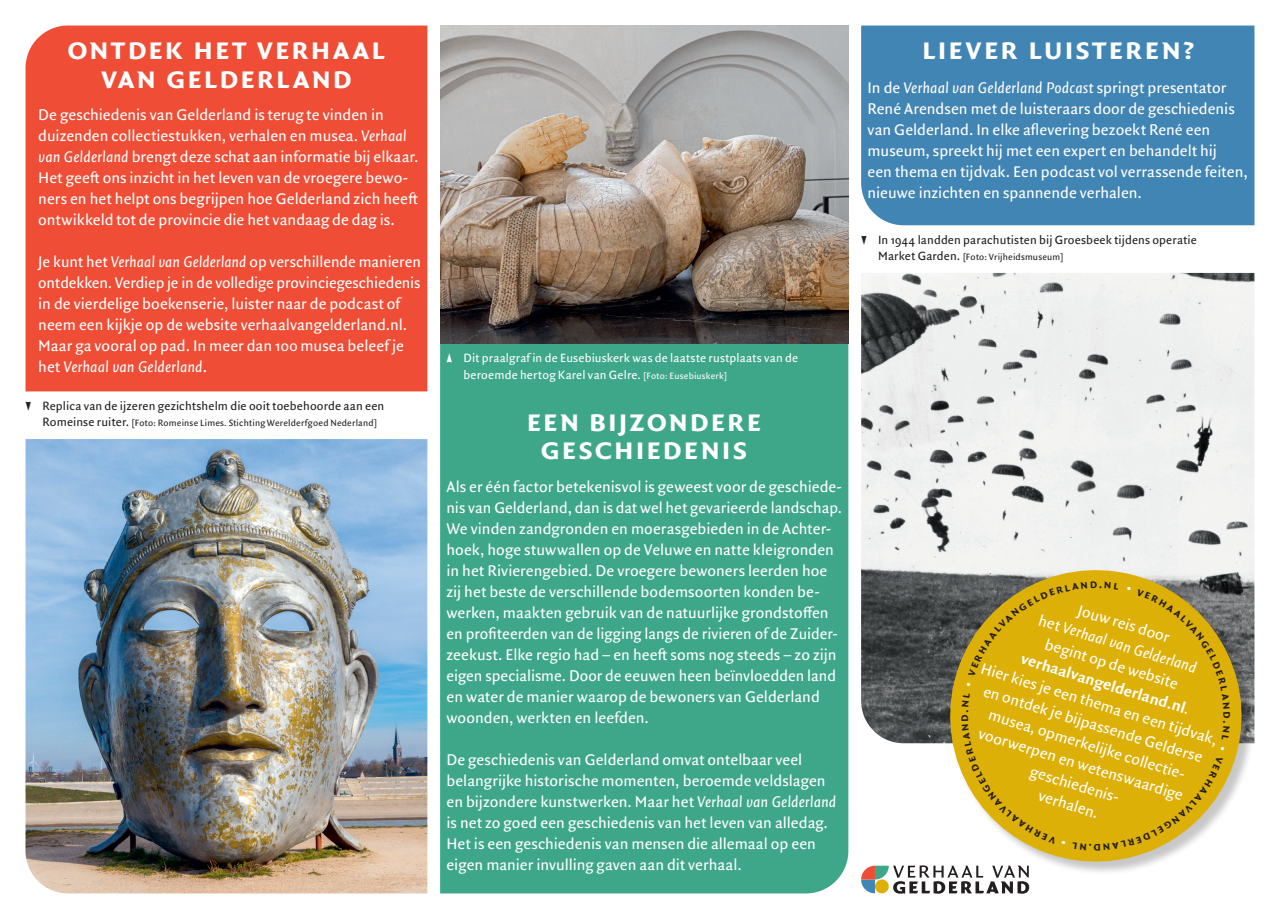
<style>
.page{position:relative;width:1280px;height:919px;background:#fff}
.page>*{position:absolute;margin:0;border:0;box-sizing:border-box;transform-origin:0 0}
.t1{font:700 33px/28.5px "Quadraat Sans Pro";letter-spacing:.03em;color:#fff;text-align:center}
.t2{font:16.5px/21px "Quadraat Sans Pro";color:#fff}
.t3{font:12.75px "Quadraat Sans Pro";letter-spacing:.015em;color:#231f20}
.t4{font:12.75px/16.5px "Quadraat Sans Pro";letter-spacing:.015em;color:#fff}
.t5{font:9.75px "Quadraat Sans Pro";letter-spacing:.02em;color:#231f20}
.s1{font-style:italic}
.s2{font-size:12.75px}
.s3{font-size:9.75px}
.s4{font-weight:700}
</style>
<div class="page">
<img style="left:861px;top:273px;width:393px;height:470px">
<div style="left:861px;top:26px;width:393px;height:199px;background:#4185b4"></div>
<div style="left:26px;top:26px;width:401px;height:365px;background:#ef4d35"></div>
<div style="left:440px;top:344px;width:408px;height:549px;background:#3ea789"></div>
<img style="left:440px;top:26px;width:408px;height:318px">
<img style="left:26px;top:439px;width:401px;height:454px">
<svg style="left:935px;top:555px;width:320px;height:317px"></svg>
<svg style="left:861px;top:865px;width:168px;height:28px"></svg>
<div style="left:875px;top:879px;width:14px;height:14px;background:#ddb008;border-radius:50%"></div>
<svg style="left:447px;top:353px;width:5px;height:9px"></svg>
<svg style="left:1127px;top:587px;width:103px;height:153px;background:#cfa713"></svg>
<svg style="left:1072px;top:746px;width:153px;height:104px;background:#ddb520"></svg>
<svg style="left:961px;top:692px;width:104px;height:152px;background:#e0b824"></svg>
<svg style="left:967px;top:682px;width:4px;height:4px"></svg>
<svg style="left:968px;top:581px;width:151px;height:95px;background:#cba412"></svg>
<h1 class="t1" style="left:67px;top:34px;width:320px">Ontdek het Verhaal van Gelderland</h1>
<p class="t2" style="left:38px;top:104px;width:382px">De geschiedenis van Gelderland is terug te vinden in duizenden collectiestukken, verhalen en musea. <span class="s1">Verhaal van Gelderland</span> brengt deze schat aan informatie bij elkaar.<br>Het geeft ons inzicht in het leven van de vroegere bewo&shy;ners en het helpt ons begrijpen hoe Gelderland zich heeft ontwikkeld tot de provincie die het vandaag de dag is.</p>
<p class="t2" style="left:38px;top:251px;width:384px">Je kunt het <span class="s1">Verhaal van Gelderland</span> op verschillende manieren ontdekken. Verdiep je in de volledige provinciegeschiedenis in de vierdelige boekenserie, luister naar de podcast of neem een kijkje op de website verhaalvangelderland.nl.<br>Maar ga vooral op pad. In meer dan 100 musea beleef je het <span class="s1">Verhaal van Gelderland</span>.</p>
<p class="t3" style="left:43px;top:397px;width:343px">Replica van de ijzeren gezichtshelm die ooit toebehoorde aan een</p>
<p class="t5" style="left:43px;top:416px;width:336px"><span class="s2">Romeinse ruiter.</span> [Foto: Romeinse Limes. Stichting Werelderfgoed Nederland]</p>
<h1 class="t1" style="left:921px;top:34px;width:274px">Liever luisteren?</h1>
<p class="t2" style="left:867px;top:77px;width:382px">In de <span class="s1">Verhaal van Gelderland Podcast</span> springt presentator René Arendsen met de luisteraars door de geschiedenis van Gelderland. In elke aflevering bezoekt René een museum, spreekt hij met een expert en behandelt hij<br>een thema en tijdvak. Een podcast vol verrassende feiten, nieuwe inzichten en spannende verhalen.</p>
<p class="t3" style="left:878px;top:231px;width:320px">In 1944 landden parachutisten bij Groesbeek tijdens operatie</p>
<p class="t5" style="left:878px;top:250px;width:187px"><span class="s2">Market Garden.</span> [Foto: Vrijheidsmuseum]</p>
<p class="t4" style="left:463px;top:349px;width:336px">Dit praalgraf in de Eusebiuskerk was de laatste rustplaats van de beroemde hertog Karel van Gelre. <span class="s3">[Foto: Eusebiuskerk]</span></p>
<h1 class="t1" style="left:526px;top:405px;width:237px">Een bijzondere geschiedenis</h1>
<p class="t2" style="left:446px;top:475px;width:397px">Als er één factor betekenisvol is geweest voor de geschiede&shy;nis van Gelderland, dan is dat wel het gevarieerde landschap.<br>We vinden zandgronden en moerasgebieden in de Achter&shy;hoek, hoge stuwwallen op de Veluwe en natte kleigronden in het Rivierengebied. De vroegere bewoners leerden hoe zij het beste de verschillende bodemsoorten konden be&shy;werken, maakten gebruik van de natuurlijke grondstoffen en profiteerden van de ligging langs de rivieren of de Zuider&shy;zeekust. Elke regio had – en heeft soms nog steeds – zo zijn eigen specialisme. Door de eeuwen heen beïnvloedden land en water de manier waarop de bewoners van Gelderland woonden, werkten en leefden.</p>
<p class="t2" style="left:446px;top:748px;width:391px">De geschiedenis van Gelderland omvat ontelbaar veel belangrijke historische momenten, beroemde veldslagen en bijzondere kunstwerken. Maar het <span class="s1">Verhaal van Gelderland </span>is net zo goed een geschiedenis van het leven van alledag.<br>Het is een geschiedenis van mensen die allemaal op een eigen manier invulling gaven aan dit verhaal.</p>
<p class="t2" style="left:1009px;top:577px;width:248px;text-align:center;rotate:17deg">Jouw reis door<br>het <span class="s1">Verhaal van Gelderland<br></span>begint op de website <span class="s4">verhaalvangelderland.nl</span>.<br>Hier kies je een thema en een tijdvak, en ontdek je bijpassende Gelderse musea, opmerkelijke collectie&shy;voorwerpen en wetenswaardige geschiedenis-<br>verhalen.</p>
</div>
